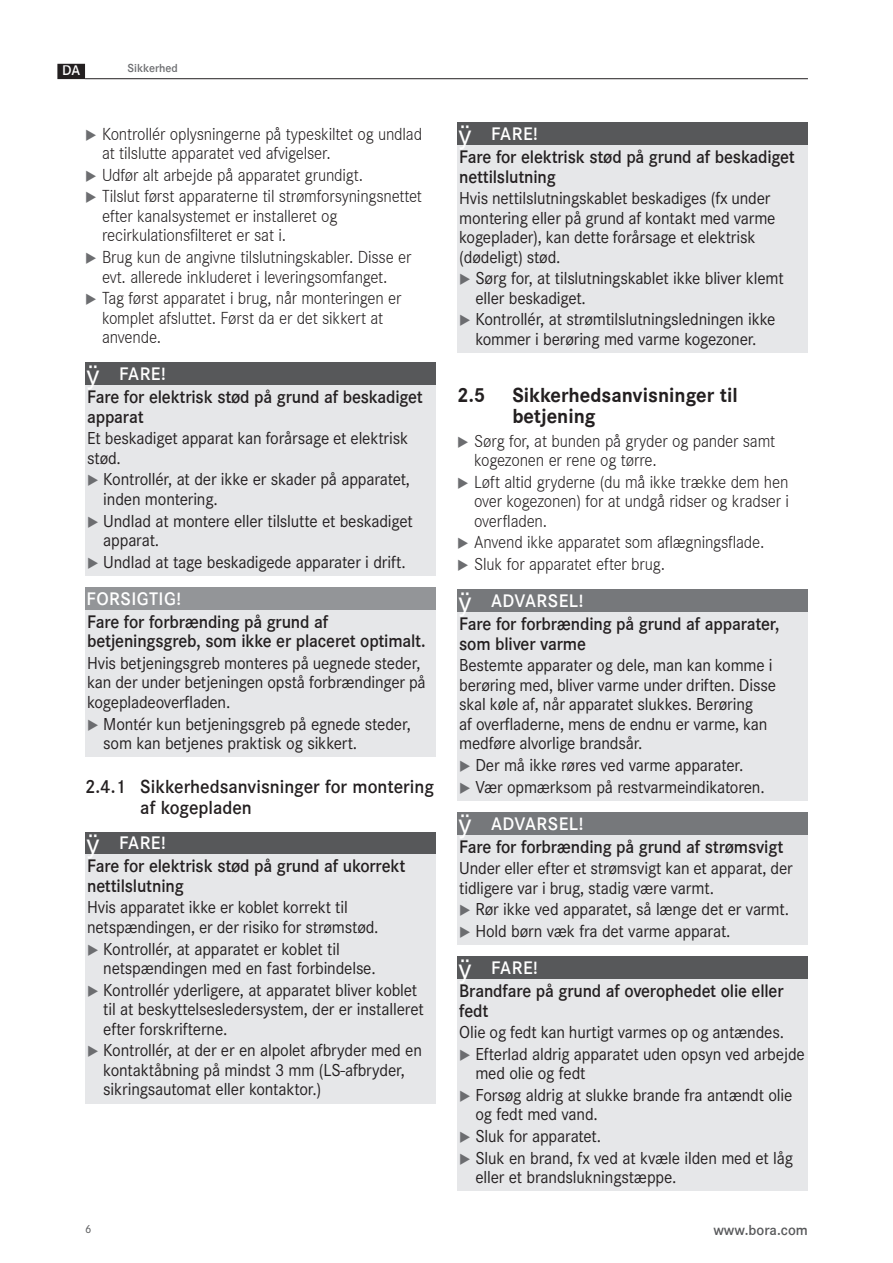
<style>
.page{position:relative;width:893px;height:1263px;background:#fff}
.page>*{position:absolute;margin:0;border:0;box-sizing:border-box;transform-origin:0 0}
.t1{font:700 21px/21px "Corporate S Global";color:#231f20}
.t2{font:600 19.5px/21px "Corporate S Global";color:#231f20}
.SiHi_Gefahr{font:600 18.75px/19.5px "Corporate S Global";letter-spacing:-.01em;color:#231f20;scale:.95 1}
.SiHi_Signalwort_VORS{font:600 18.75px "Corporate S Global";letter-spacing:.025em;color:#fff}
.SiHi_Quelle{font:18px/19.5px "Corporate S Global";letter-spacing:-.01em;color:#231f20;scale:.95 1}
.t3{font:300 18px/19.5px "Corporate S Global";letter-spacing:-.01em;color:#231f20;scale:.95 1}
.t4{font:600 15px "Corporate S Global";color:#57585a}
.t5{font:600 15px "Corporate S Global";color:#fff}
.t6{font:600 12px "Corporate S Global";color:#6c6d70}
.t7{font:12px "Corporate S Global";color:#57585a}
</style>
<div class="page">
<hr style="left:85px;top:78px;width:723px;height:1px;background:#231f20">
<div style="left:58px;top:65px;width:26px;height:13px;background:#231f20"></div>
<div style="left:57px;top:64px;width:28px;height:15px;border:2px solid #231f20"></div>
<div style="left:85px;top:363px;width:351px;height:22px;background:#57585a"></div>
<div style="left:85px;top:385px;width:351px;height:46px;background:#e6e7e9"></div>
<div style="left:85px;top:428px;width:351px;height:44px;background:#e6e7e9"></div>
<div style="left:85px;top:469px;width:351px;height:44px;background:#e6e7e9"></div>
<div style="left:85px;top:510px;width:351px;height:44px;background:#e6e7e9"></div>
<div style="left:85px;top:551px;width:351px;height:24px;background:#e6e7e9"></div>
<div style="left:85px;top:587px;width:351px;height:23px;background:#939598"></div>
<div style="left:85px;top:610px;width:351px;height:45px;background:#e6e7e9"></div>
<div style="left:85px;top:652px;width:351px;height:64px;background:#e6e7e9"></div>
<div style="left:85px;top:713px;width:351px;height:44px;background:#e6e7e9"></div>
<div style="left:85px;top:832px;width:351px;height:22px;background:#57585a"></div>
<div style="left:85px;top:855px;width:351px;height:45px;background:#e6e7e9"></div>
<div style="left:85px;top:897px;width:351px;height:44px;background:#e6e7e9"></div>
<div style="left:85px;top:938px;width:351px;height:44px;background:#e6e7e9"></div>
<div style="left:85px;top:979px;width:351px;height:63px;background:#e6e7e9"></div>
<div style="left:85px;top:1040px;width:351px;height:63px;background:#e6e7e9"></div>
<div style="left:457px;top:122px;width:351px;height:23px;background:#57585a"></div>
<div style="left:457px;top:145px;width:351px;height:45px;background:#e6e7e9"></div>
<div style="left:457px;top:188px;width:351px;height:82px;background:#e6e7e9"></div>
<div style="left:457px;top:268px;width:351px;height:44px;background:#e6e7e9"></div>
<div style="left:457px;top:309px;width:351px;height:44px;background:#e6e7e9"></div>
<div style="left:457px;top:589px;width:351px;height:23px;background:#76787b"></div>
<div style="left:457px;top:612px;width:351px;height:45px;background:#e6e7e9"></div>
<div style="left:457px;top:655px;width:351px;height:102px;background:#e6e7e9"></div>
<div style="left:457px;top:754px;width:351px;height:25px;background:#e6e7e9"></div>
<div style="left:457px;top:776px;width:351px;height:24px;background:#e6e7e9"></div>
<div style="left:457px;top:812px;width:351px;height:23px;background:#76787b"></div>
<div style="left:457px;top:835px;width:351px;height:25px;background:#e6e7e9"></div>
<div style="left:457px;top:858px;width:351px;height:43px;background:#e6e7e9"></div>
<div style="left:457px;top:899px;width:351px;height:24px;background:#e6e7e9"></div>
<div style="left:457px;top:921px;width:351px;height:24px;background:#e6e7e9"></div>
<div style="left:457px;top:956px;width:351px;height:23px;background:#57585a"></div>
<div style="left:457px;top:979px;width:351px;height:45px;background:#e6e7e9"></div>
<div style="left:457px;top:1022px;width:351px;height:24px;background:#e6e7e9"></div>
<div style="left:457px;top:1043px;width:351px;height:44px;background:#e6e7e9"></div>
<div style="left:457px;top:1084px;width:351px;height:44px;background:#e6e7e9"></div>
<div style="left:457px;top:1126px;width:351px;height:24px;background:#e6e7e9"></div>
<div style="left:457px;top:1147px;width:351px;height:44px;background:#e6e7e9"></div>
<p class="t5" style="left:62px;top:61px;width:19px">DA</p>
<p class="t6" style="left:128px;top:61px;width:52px">Sikkerhed</p>
<p class="t3" style="left:102px;top:124px;width:338px">Kontrollér oplysningerne på typeskiltet og undlad at tilslutte apparatet ved afvigelser.</p>
<p class="t3" style="left:102px;top:166px;width:276px">Udfør alt arbejde på apparatet grundigt.</p>
<p class="t3" style="left:102px;top:187px;width:338px">Tilslut først apparaterne til strømforsyningsnettet efter kanalsystemet er installeret og recirkulationsfilteret er sat i.</p>
<p class="t3" style="left:102px;top:248px;width:327px">Brug kun de angivne tilslutningskabler. Disse er evt. allerede inkluderet i leveringsomfanget.</p>
<p class="t3" style="left:102px;top:289px;width:317px">Tag først apparatet i brug, når monteringen er komplet afsluttet. Først da er det sikkert at anvende.</p>
<p class="SiHi_Signalwort_VORS" style="left:119px;top:363px;width:48px">FARE!</p>
<p class="SiHi_Gefahr" style="left:87px;top:387px;width:355px">Fare for elektrisk stød på grund af beskadiget apparat</p>
<p class="SiHi_Quelle" style="left:87px;top:428px;width:340px">Et beskadiget apparat kan forårsage et elektrisk stød.</p>
<p class="SiHi_Quelle" style="left:103px;top:469px;width:324px">Kontrollér, at der ikke er skader på apparatet, inden montering.</p>
<p class="SiHi_Quelle" style="left:103px;top:511px;width:327px">Undlad at montere eller tilslutte et beskadiget apparat.</p>
<p class="SiHi_Quelle" style="left:103px;top:552px;width:320px">Undlad at tage beskadigede apparater i drift.</p>
<p class="SiHi_Signalwort_VORS" style="left:87px;top:587px;width:96px">FORSIGTIG!</p>
<p class="SiHi_Gefahr" style="left:87px;top:611px;width:358px">Fare for forbrænding på grund af betjeningsgreb, som ikke er placeret optimalt.</p>
<p class="SiHi_Quelle" style="left:87px;top:653px;width:358px">Hvis betjeningsgreb monteres på uegnede steder, kan der under betjeningen opstå forbrændinger på kogepladeoverfladen.</p>
<p class="SiHi_Quelle" style="left:103px;top:713px;width:325px">Montér kun betjeningsgreb på egnede steder, som kan betjenes praktisk og sikkert.</p>
<p class="t2" style="left:140px;top:776px;width:295px;text-indent:-55px">2.4.1 Sikkerhedsanvisninger for montering af kogepladen</p>
<p class="SiHi_Signalwort_VORS" style="left:119px;top:832px;width:48px">FARE!</p>
<p class="SiHi_Gefahr" style="left:87px;top:856px;width:337px">Fare for elektrisk stød på grund af ukorrekt nettilslutning</p>
<p class="SiHi_Quelle" style="left:87px;top:897px;width:308px">Hvis apparatet ikke er koblet korrekt til netspændingen, er der risiko for strømstød.</p>
<p class="SiHi_Quelle" style="left:103px;top:939px;width:288px">Kontrollér, at apparatet er koblet til netspændingen med en fast forbindelse.</p>
<p class="SiHi_Quelle" style="left:103px;top:980px;width:339px">Kontrollér yderligere, at apparatet bliver koblet til at beskyttelsesledersystem, der er installeret efter forskrifterne.</p>
<p class="SiHi_Quelle" style="left:103px;top:1040px;width:337px">Kontrollér, at der er en alpolet afbryder med en kontaktåbning på mindst 3 mm (LS-afbryder, sikringsautomat eller kontaktor.)</p>
<p class="t7" style="left:85px;top:1221px;width:8px">6</p>
<p class="SiHi_Signalwort_VORS" style="left:491px;top:123px;width:48px">FARE!</p>
<p class="SiHi_Gefahr" style="left:459px;top:147px;width:355px">Fare for elektrisk stød på grund af beskadiget nettilslutning</p>
<p class="SiHi_Quelle" style="left:459px;top:188px;width:334px">Hvis nettilslutningskablet beskadiges (fx under montering eller på grund af kontakt med varme kogeplader), kan dette forårsage et elektrisk (dødeligt) stød.</p>
<p class="SiHi_Quelle" style="left:475px;top:268px;width:326px">Sørg for, at tilslutningskablet ikke bliver klemt eller beskadiget.</p>
<p class="SiHi_Quelle" style="left:475px;top:309px;width:317px">Kontrollér, at strømtilslutningsledningen ikke kommer i berøring med varme kogezoner.</p>
<p class="t1" style="left:457px;top:384px;width:30px">2.5</p>
<p class="t1" style="left:512px;top:384px;width:227px">Sikkerhedsanvisninger til betjening</p>
<p class="t3" style="left:474px;top:431px;width:319px">Sørg for, at bunden på gryder og pander samt kogezonen er rene og tørre.</p>
<p class="t3" style="left:474px;top:473px;width:333px;text-align:justify">Løft altid gryderne (du må ikke trække dem hen over kogezonen) for at undgå ridser og kradser i overfladen.</p>
<p class="t3" style="left:474px;top:533px;width:307px">Anvend ikke apparatet som aflægningsflade.</p>
<p class="t3" style="left:474px;top:555px;width:203px">Sluk for apparatet efter brug.</p>
<p class="SiHi_Signalwort_VORS" style="left:491px;top:590px;width:94px">ADVARSEL!</p>
<p class="SiHi_Gefahr" style="left:459px;top:614px;width:339px">Fare for forbrænding på grund af apparater, som bliver varme</p>
<p class="SiHi_Quelle" style="left:459px;top:655px;width:335px">Bestemte apparater og dele, man kan komme i berøring med, bliver varme under driften. Disse skal køle af, når apparatet slukkes. Berøring<br>af overfladerne, mens de endnu er varme, kan medføre alvorlige brandsår.</p>
<p class="SiHi_Quelle" style="left:475px;top:755px;width:284px">Der må ikke røres ved varme apparater.</p>
<p class="SiHi_Quelle" style="left:475px;top:776px;width:306px">Vær opmærksom på restvarmeindikatoren.</p>
<p class="SiHi_Signalwort_VORS" style="left:491px;top:812px;width:94px">ADVARSEL!</p>
<p class="SiHi_Gefahr" style="left:459px;top:836px;width:343px">Fare for forbrænding på grund af strømsvigt</p>
<p class="SiHi_Quelle" style="left:459px;top:858px;width:353px">Under eller efter et strømsvigt kan et apparat, der tidligere var i brug, stadig være varmt.</p>
<p class="SiHi_Quelle" style="left:475px;top:899px;width:332px">Rør ikke ved apparatet, så længe det er varmt.</p>
<p class="SiHi_Quelle" style="left:475px;top:921px;width:270px">Hold børn væk fra det varme apparat.</p>
<p class="SiHi_Signalwort_VORS" style="left:491px;top:957px;width:48px">FARE!</p>
<p class="SiHi_Gefahr" style="left:459px;top:981px;width:343px">Brandfare på grund af overophedet olie eller fedt</p>
<p class="SiHi_Quelle" style="left:459px;top:1022px;width:343px">Olie og fedt kan hurtigt varmes op og antændes.</p>
<p class="SiHi_Quelle" style="left:475px;top:1044px;width:348px">Efterlad aldrig apparatet uden opsyn ved arbejde med olie og fedt</p>
<p class="SiHi_Quelle" style="left:475px;top:1085px;width:335px">Forsøg aldrig at slukke brande fra antændt olie og fedt med vand.</p>
<p class="SiHi_Quelle" style="left:475px;top:1126px;width:134px">Sluk for apparatet.</p>
<p class="SiHi_Quelle" style="left:475px;top:1148px;width:336px">Sluk en brand, fx ved at kvæle ilden med et låg eller et brandslukningstæppe.</p>
<p class="t4" style="left:713px;top:1221px;width:96px">www.bora.com</p>
</div>
